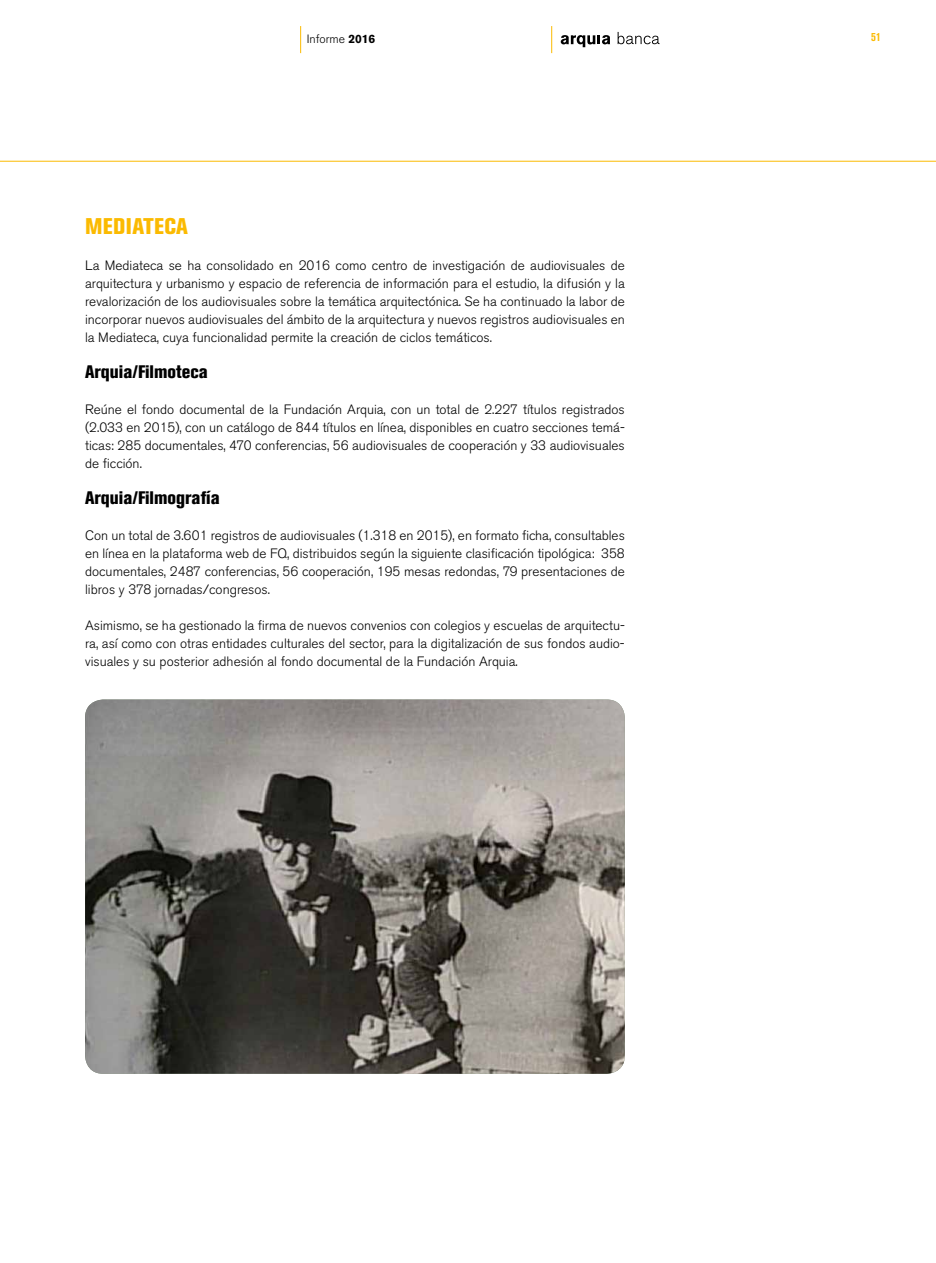
<style>
.page{position:relative;width:936px;height:1263px;background:#fff}
.page>*{position:absolute;margin:0;border:0;box-sizing:border-box;transform-origin:0 0}
.t1{font:800 condensed 22.5px "Akzidenz Grotesk BE";letter-spacing:.02em;color:#fbba00}
.t2{font:800 condensed 18px "Akzidenz Grotesk BE";color:#000}
.t3{font:300 13.5px/18px "Akzidenz Grotesk BE";color:#000;text-align:justify}
.t4{font:300 12px "Akzidenz Grotesk BE";color:#000}
.t5{font:700 condensed 12px "Akzidenz Grotesk BE";color:#fbba00}
.s1{font-weight:700}
</style>
<div class="page">
<svg style="left:300px;top:26px;width:1px;height:27px"></svg>
<svg style="left:551px;top:26px;width:1px;height:27px"></svg>
<svg style="left:560px;top:35px;width:50px;height:12px"></svg>
<svg style="left:617px;top:32px;width:42px;height:12px"></svg>
<hr style="left:0;top:161px;width:935px;height:1px;background:#fbba00">
<img style="left:85px;top:699px;width:539px;height:375px">
<p class="t4" style="left:307px;top:32px;width:70px">Informe <span class="s1">2016</span></p>
<p class="t5" style="left:871px;top:30px;width:11px">51</p>
<h1 class="t1" style="left:85px;top:213px;width:104px">MEDIATECA</h1>
<p class="t3" style="left:85px;top:257px;width:541px">La Mediateca se ha consolidado en 2016 como centro de investigación de audiovisuales de arquitectura y urbanismo y espacio de referencia de información para el estudio, la difusión y la revalorización de los audiovisuales sobre la temática arquitectónica. Se ha continuado la labor de incorporar nuevos audiovisuales del ámbito de la arquitectura y nuevos registros audiovisuales en la Mediateca, cuya funcionalidad permite la creación de ciclos temáticos.</p>
<h2 class="t2" style="left:85px;top:361px;width:124px">Arquia/Filmoteca</h2>
<p class="t3" style="left:85px;top:401px;width:541px">Reúne el fondo documental de la Fundación Arquia, con un total de 2.227 títulos registrados (2.033 en 2015), con un catálogo de 844 títulos en línea, disponibles en cuatro secciones temá&shy;ticas: 285 documentales, 470 conferencias, 56 audiovisuales de cooperación y 33 audiovisuales de ficción.</p>
<h2 class="t2" style="left:85px;top:487px;width:136px">Arquia/Filmografía</h2>
<p class="t3" style="left:85px;top:527px;width:541px">Con un total de 3.601 registros de audiovisuales (1.318 en 2015), en formato ficha, consultables en línea en la plataforma web de FQ, distribuidos según la siguiente clasificación tipológica: 358 documentales, 2487 conferencias, 56 cooperación, 195 mesas redondas, 79 presentaciones de libros y 378 jornadas/congresos.</p>
<p class="t3" style="left:85px;top:617px;width:541px">Asimismo, se ha gestionado la firma de nuevos convenios con colegios y escuelas de arquitectu&shy;ra, así como con otras entidades culturales del sector, para la digitalización de sus fondos audio&shy;visuales y su posterior adhesión al fondo documental de la Fundación Arquia.</p>
</div>
